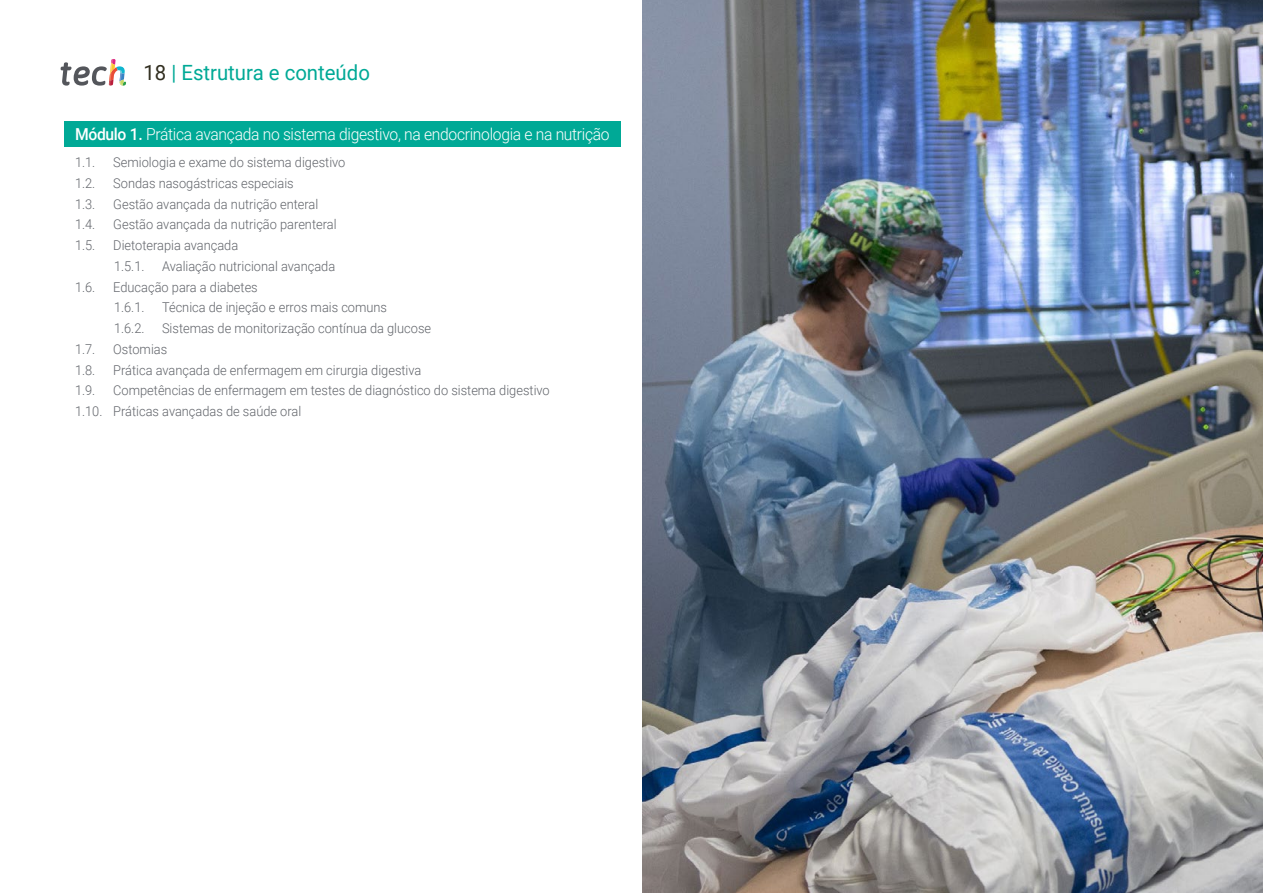
<style>
.page{position:relative;width:1263px;height:893px;background:#fff}
.page>*{position:absolute;margin:0;border:0;box-sizing:border-box;transform-origin:0 0}
.t1{font:21px "Roboto";color:#00a996}
.t2{font:300 16.5px "Roboto";letter-spacing:-.02em;color:#fff;scale:.95 1}
.t3{font:300 13.5px/20.7px "Roboto";color:#61646a;scale:.95 1}
.s1{color:#312e20}
.s2{font-weight:500}
</style>
<div class="page">
<div style="left:64px;top:121px;width:557px;height:25px;background:#00a996"></div>
<img style="left:642px;top:0;width:621px;height:893px">
<svg style="left:61px;top:59px;width:65px;height:27px"></svg>
<h1 class="t1" style="left:144px;top:57px;width:228px"><span class="s1">18</span> | Estrutura e conteúdo</h1>
<p class="t2" style="left:75px;top:123px;width:564px"><span class="s2">Módulo 1.</span> Prática avançada no sistema digestivo, na endocrinologia e na nutrição</p>
<p class="t3" style="left:75px;top:151px;width:23px">1.1.</p>
<p class="t3" style="left:113px;top:151px;width:246px">Semiologia e exame do sistema digestivo</p>
<p class="t3" style="left:75px;top:172px;width:23px">1.2.</p>
<p class="t3" style="left:113px;top:172px;width:191px">Sondas nasogástricas especiais</p>
<p class="t3" style="left:75px;top:193px;width:23px">1.3.</p>
<p class="t3" style="left:113px;top:193px;width:217px">Gestão avançada da nutrição enteral</p>
<p class="t3" style="left:75px;top:214px;width:23px">1.4.</p>
<p class="t3" style="left:113px;top:214px;width:236px">Gestão avançada da nutrição parenteral</p>
<p class="t3" style="left:75px;top:234px;width:23px">1.5.</p>
<p class="t3" style="left:113px;top:234px;width:133px">Dietoterapia avançada<br>1.5.1.</p>
<p class="t3" style="left:162px;top:255px;width:184px">Avaliação nutricional avançada</p>
<p class="t3" style="left:75px;top:276px;width:23px">1.6.</p>
<p class="t3" style="left:113px;top:276px;width:154px">Educação para a diabetes<br>1.6.1.</p>
<p class="t3" style="left:162px;top:297px;width:238px">Técnica de injeção e erros mais comuns</p>
<p class="t3" style="left:114px;top:317px;width:34px">1.6.2.</p>
<p class="t3" style="left:162px;top:317px;width:285px">Sistemas de monitorização contínua da glucose</p>
<p class="t3" style="left:75px;top:338px;width:23px">1.7.</p>
<p class="t3" style="left:113px;top:338px;width:58px">Ostomias</p>
<p class="t3" style="left:75px;top:359px;width:23px">1.8.</p>
<p class="t3" style="left:113px;top:359px;width:326px">Prática avançada de enfermagem em cirurgia digestiva</p>
<p class="t3" style="left:75px;top:380px;width:23px">1.9.</p>
<p class="t3" style="left:75px;top:380px;width:501px;text-indent:38px">Competências de enfermagem em testes de diagnóstico do sistema digestivo<br>1.10. Práticas avançadas de saúde oral</p>
</div>
